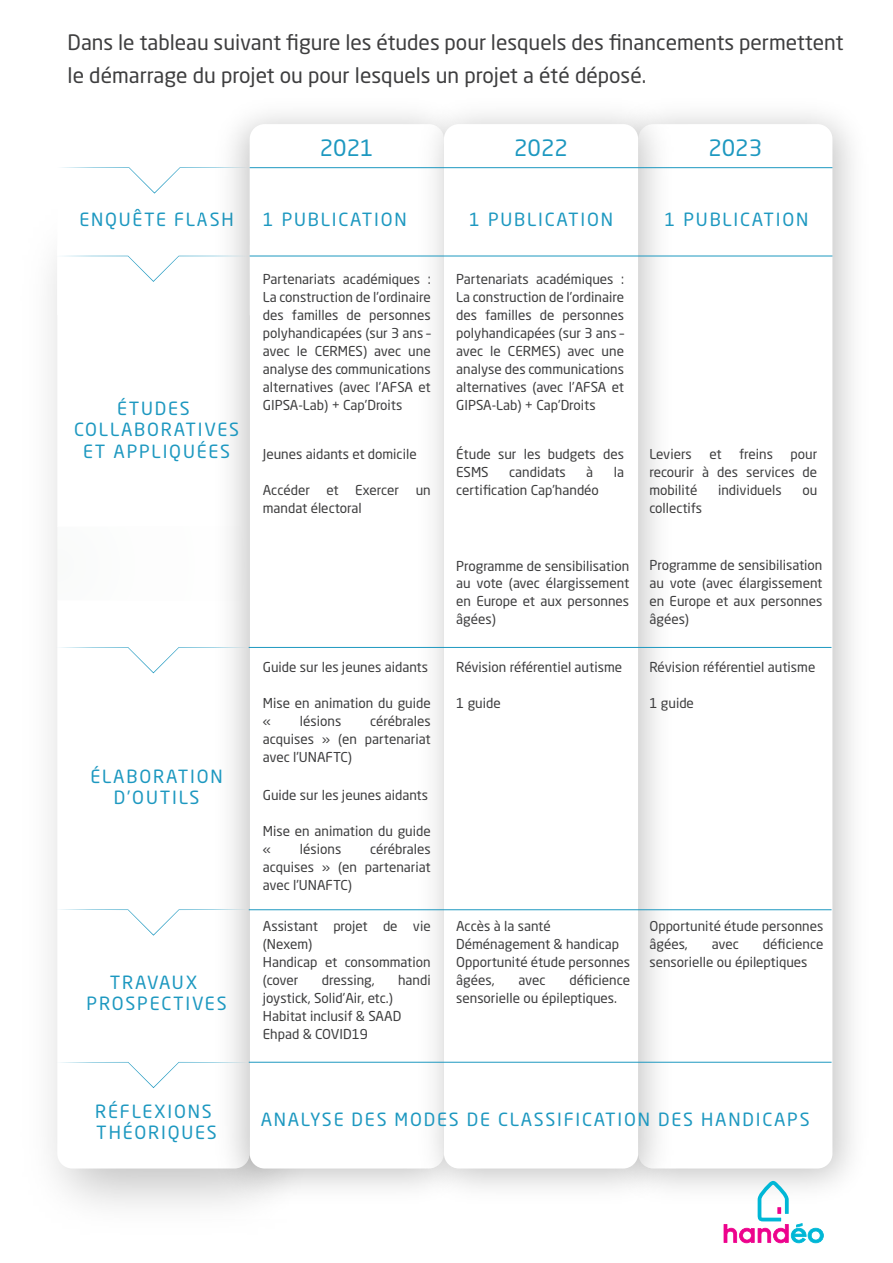
<style>
.page{position:relative;width:893px;height:1263px;background:#fff}
.page>*{position:absolute;margin:0;border:0;box-sizing:border-box;transform-origin:0 0}
.t1{font:22.35px "Neo Sans Std";color:#1d98c0}
.t2{font:21px/33px "Neo Sans Std";color:#3e3e3f}
.t3{font:18px/21.6px "Neo Sans Std";letter-spacing:.1em;color:#1d98c0;text-align:center}
.t4{font:13.5px/18px "Neo Sans Std";color:#3e3e3f}
</style>
<div class="page">
<div style="left:250px;top:124px;width:194px;height:1044px;background:#fff;border-radius:15px"></div>
<img style="left:688px;top:114px;width:164px;height:1074px">
<div style="left:638px;top:124px;width:194px;height:1044px;background:#fff;border-radius:15px"></div>
<hr style="left:250px;top:167px;width:582px;height:1px;background:#1d98c0">
<hr style="left:250px;top:256px;width:582px;height:1px;background:#1d98c0">
<svg style="left:56px;top:124px;width:194px;height:191px"></svg>
<hr style="left:249px;top:647px;width:582px;height:1px;background:#1d98c0">
<svg style="left:56px;top:647px;width:193px;height:26px"></svg>
<hr style="left:249px;top:909px;width:582px;height:1px;background:#1d98c0">
<svg style="left:56px;top:909px;width:193px;height:27px"></svg>
<hr style="left:249px;top:1062px;width:582px;height:1px;background:#1d98c0">
<svg style="left:56px;top:1062px;width:193px;height:26px"></svg>
<svg style="left:724px;top:1181px;width:100px;height:62px"></svg>
<h2 class="t2" style="left:68px;top:25px;width:777px">Dans le tableau suivant figure les études pour lesquels des financements permettent le démarrage du projet ou pour lesquels un projet a été déposé.</h2>
<h3 class="t3" style="left:79px;top:209px;width:156px">ENQUÊTE FLASH</h3>
<h3 class="t3" style="left:74px;top:397px;width:166px">ÉTUDES<br>COLLABORATIVES<br>ET APPLIQUÉES</h3>
<h3 class="t3" style="left:91px;top:765px;width:134px">ÉLABORATION<br>D’OUTILS</h3>
<h3 class="t3" style="left:87px;top:971px;width:141px">TRAVAUX<br>PROSPECTIVES</h3>
<h1 class="t1" style="left:320px;top:134px;width:55px">2021</h1>
<h1 class="t1" style="left:514px;top:134px;width:55px">2022</h1>
<h1 class="t1" style="left:708px;top:134px;width:55px">2023</h1>
<h3 class="t3" style="left:263px;top:209px;width:145px">1 PUBLICATION</h3>
<h3 class="t3" style="left:469px;top:209px;width:145px">1 PUBLICATION</h3>
<h3 class="t3" style="left:664px;top:209px;width:145px">1 PUBLICATION</h3>
<p class="t4" style="left:263px;top:270px;width:169px;text-align:justify">Partenariats académiques :<br>La construction de l’ordinaire des familles de personnes polyhandicapées (sur 3 ans – avec le CERMES) avec une analyse des communications alternatives (avec l’AFSA et GIPSA-Lab) + Cap’Droits</p>
<p class="t4" style="left:456px;top:270px;width:169px;text-align:justify">Partenariats académiques :<br>La construction de l’ordinaire des familles de personnes polyhandicapées (sur 3 ans – avec le CERMES) avec une analyse des communications alternatives (avec l’AFSA et GIPSA-Lab) + Cap’Droits</p>
<p class="t4" style="left:263px;top:444px;width:155px">Jeunes aidants et domicile</p>
<p class="t4" style="left:263px;top:480px;width:169px">Accéder et Exercer un mandat électoral</p>
<p class="t4" style="left:456px;top:444px;width:169px">Étude sur les budgets des<br>ESMS</p>
<p class="t4" style="left:509px;top:462px;width:58px">candidats</p>
<p class="t4" style="left:586px;top:462px;width:9px">à</p>
<p class="t4" style="left:614px;top:462px;width:12px">la</p>
<p class="t4" style="left:456px;top:480px;width:144px">certification Cap’handéo</p>
<p class="t4" style="left:649px;top:444px;width:44px">Leviers</p>
<p class="t4" style="left:709px;top:444px;width:14px">et</p>
<p class="t4" style="left:739px;top:444px;width:35px">freins</p>
<p class="t4" style="left:649px;top:444px;width:169px;text-align:justify;text-indent:141px">pour recourir à des services de mobilité</p>
<p class="t4" style="left:718px;top:480px;width:65px">individuels</p>
<p class="t4" style="left:802px;top:480px;width:16px">ou</p>
<p class="t4" style="left:649px;top:498px;width:54px">collectifs</p>
<p class="t4" style="left:263px;top:658px;width:167px">Guide sur les jeunes aidants</p>
<p class="t4" style="left:263px;top:694px;width:169px">Mise en animation du guide «</p>
<p class="t4" style="left:263px;top:712px;width:169px;text-align:justify;text-indent:107px">cérébrales acquises » (en partenariat avec l’UNAFTC)</p>
<p class="t4" style="left:263px;top:785px;width:167px">Guide sur les jeunes aidants</p>
<p class="t4" style="left:263px;top:821px;width:169px">Mise en animation du guide «</p>
<p class="t4" style="left:300px;top:712px;width:43px">lésions</p>
<p class="t4" style="left:263px;top:839px;width:169px;text-align:justify;text-indent:107px">cérébrales acquises » (en partenariat avec l’UNAFTC)</p>
<p class="t4" style="left:300px;top:839px;width:43px">lésions</p>
<p class="t4" style="left:263px;top:916px;width:169px">Assistant projet de vie (Nexem)<br>Handicap et consommation (cover</p>
<p class="t4" style="left:322px;top:970px;width:54px">dressing,</p>
<p class="t4" style="left:398px;top:970px;width:34px">handi</p>
<p class="t4" style="left:263px;top:988px;width:140px">joystick, Solid’Air, etc.)<br>Habitat inclusif &amp; SAAD<br>Ehpad &amp; COVID19</p>
<p class="t4" style="left:456px;top:556px;width:175px;text-align:justify">Programme de sensibilisation au vote (avec élargissement en Europe et aux personnes âgées)</p>
<p class="t4" style="left:649px;top:556px;width:175px;text-align:justify">Programme de sensibilisation au vote (avec élargissement en Europe et aux personnes âgées)</p>
<p class="t4" style="left:456px;top:658px;width:167px">Révision référentiel autisme</p>
<p class="t4" style="left:456px;top:694px;width:46px">1 guide</p>
<p class="t4" style="left:649px;top:658px;width:167px">Révision référentiel autisme</p>
<p class="t4" style="left:649px;top:694px;width:46px">1 guide</p>
<p class="t4" style="left:456px;top:916px;width:175px">Accès à la santé<br>Déménagement &amp; handicap<br>Opportunité étude personnes âgées,</p>
<p class="t4" style="left:456px;top:970px;width:175px;text-indent:113px">déficience sensorielle ou épileptiques.</p>
<p class="t4" style="left:519px;top:970px;width:28px">avec</p>
<p class="t4" style="left:649px;top:916px;width:175px">Opportunité étude personnes âgées,</p>
<p class="t4" style="left:649px;top:934px;width:175px;text-indent:113px">déficience sensorielle ou épileptiques</p>
<p class="t4" style="left:712px;top:934px;width:28px">avec</p>
<h3 class="t3" style="left:95px;top:1100px;width:123px;text-align:left">RÉFLEXIONS<br>THÉORIQUES</h3>
<h3 class="t3" style="left:261px;top:1108px;width:550px">ANALYSE DES MODES DE CLASSIFICATION DES HANDICAPS</h3>
</div>
